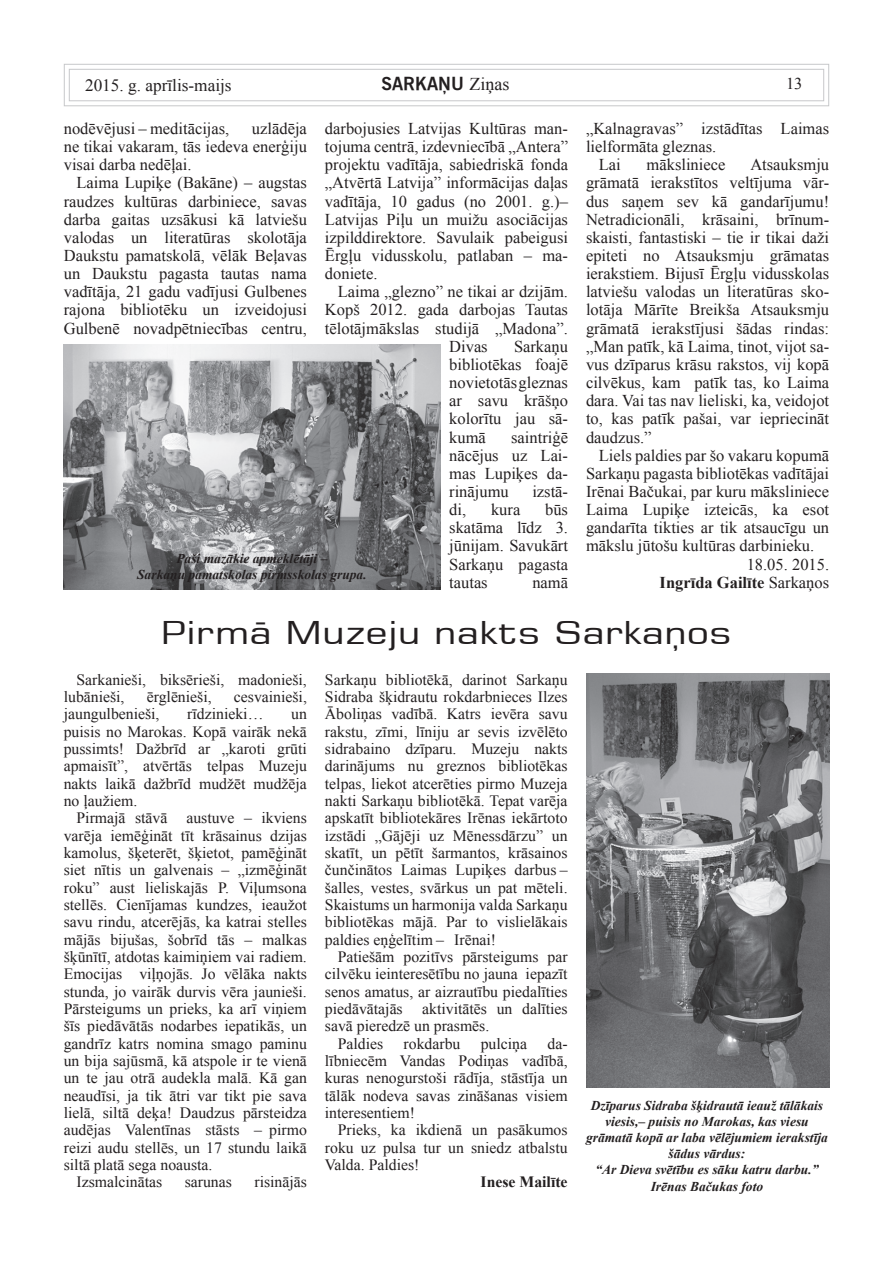
<style>
.page{position:relative;width:893px;height:1263px;background:#fff}
.page>*{position:absolute;margin:0;border:0;box-sizing:border-box;transform-origin:0 0}
.t1{font:31.35px "Square 721 TL";color:#231f20;scale:1.26 1}
.t2{font:700 18px "News Gothic TL";color:#231f20}
.t3{font:17.25px "Times New Roman";color:#231f20}
.t4{font:16.5px/18.1px "Times New Roman";color:#231f20;text-align:justify}
.t5{font:700 16.5px "Times New Roman";color:#231f20}
.t6{font:15.75px/17.2px "Times New Roman";color:#231f20;text-align:justify}
.t7{font:700 15.75px "Times New Roman";color:#231f20}
.t8{font:italic 700 13.5px/16.2px "Times New Roman";color:#231f20;text-align:center}
.s1{font-family:"Times New Roman";font-weight:400}
.s2{font-weight:400}
</style>
<div class="page">
<svg style="left:63px;top:63px;width:767px;height:44px"></svg>
<div style="left:69px;top:69px;width:755px;height:32px;border:1px solid #c7c8ca"></div>
<img style="left:586px;top:674px;width:243px;height:413px">
<img style="left:64px;top:344px;width:377px;height:246px">
<p class="t3" style="left:85px;top:73px;width:148px">2015. g. aprīlis-maijs</p>
<p class="t2" style="left:382px;top:72px;width:129px">SARKAŅU <span class="s1">Ziņas</span></p>
<p class="t4" style="left:786px;top:74px;width:8px">13</p>
<p class="t4" style="left:64px;top:119px;width:245px;text-indent:188px">uzlādēja ne tikai vakaram, tās iedeva enerģiju visai darba nedēļai.</p>
<p class="t4" style="left:64px;top:173px;width:245px;text-indent:13px">Laima Lupiķe (Bakāne) – augstas raudzes kultūras darbiniece, savas darba gaitas uzsākusi kā latviešu valodas un literatūras skolotāja Daukstu pamatskolā, vēlāk Beļavas un Daukstu pagasta tautas nama vadītāja, 21 gadu vadījusi Gulbenes rajona bibliotēku un izveidojusi Gulbenē novadpētniecības centru,</p>
<p class="t4" style="left:64px;top:119px;width:167px">nodēvējusi – meditācijas,</p>
<p class="t4" style="left:325px;top:119px;width:245px">darbojusies Latvijas Kultūras man&shy;tojuma centrā, izdevniecībā „Antera” projektu vadītāja, sabiedriskā fonda „Atvērtā Latvija” informācijas daļas vadītāja, 10 gadus (no 2001. g.)– Latvijas Piļu un muižu asociācijas izpilddirektore. Savulaik pabeigusi Ērgļu vidusskolu, patlaban – ma&shy;doniete.</p>
<p class="t4" style="left:338px;top:282px;width:232px">Laima „glezno” ne tikai ar dzijām.</p>
<p class="t4" style="left:325px;top:301px;width:245px">Kopš 2012. gada darbojas Tautas</p>
<p class="t4" style="left:325px;top:319px;width:245px">tēlotājmākslas studijā „Madona”.</p>
<p class="t4" style="left:449px;top:337px;width:40px">Divas</p>
<p class="t4" style="left:449px;top:337px;width:120px;text-indent:65px">Sarkaņu bibliotēkas foajē novietotās gleznas ar savu krāšņo kolorītu jau sā&shy;kumā</p>
<p class="t4" style="left:449px;top:428px;width:120px;text-indent:62px">saintriģē nācējus uz Lai&shy;mas Lupiķes da&shy;rinājumu</p>
<p class="t4" style="left:532px;top:482px;width:37px">izstā-</p>
<p class="t8" style="left:137px;top:550px;width:231px">Paši mazākie apmeklētāji –<br>Sarkaņu pamatskolas pirmsskolas grupa.</p>
<p class="t4" style="left:449px;top:500px;width:120px;text-indent:96px">būs skatāma līdz 3. jūnijam. Savukārt Sarkaņu pagasta tautas</p>
<p class="t4" style="left:449px;top:500px;width:18px">di,</p>
<p class="t4" style="left:491px;top:500px;width:31px">kura</p>
<p class="t4" style="left:532px;top:573px;width:37px">namā</p>
<p class="t4" style="left:586px;top:119px;width:245px">„Kalnagravas” izstādītas Laimas</p>
<p class="t4" style="left:586px;top:137px;width:132px">lielformāta gleznas.</p>
<p class="t4" style="left:599px;top:155px;width:23px">Lai</p>
<p class="t4" style="left:647px;top:155px;width:80px">māksliniece</p>
<p class="t4" style="left:586px;top:155px;width:245px;text-indent:164px">Atsauksmju grāmatā ierakstītos veltījuma vār&shy;dus saņem sev kā gandarījumu!<br>Netradicionāli, krāsaini, brīnum&shy;skaisti, fantastiski – tie ir tikai daži epiteti no Atsauksmju grāmatas ierakstiem. Bijusī Ērgļu vidusskolas latviešu valodas un literatūras sko&shy;lotāja Mārīte Breikša Atsauksmju grāmatā ierakstījusi šādas rindas: „Man patīk, kā Laima, tinot, vijot sa&shy;vus dzīparus krāsu rakstos, vij kopā cilvēkus, kam patīk tas, ko Laima dara. Vai tas nav lieliski, ka, veidojot to, kas patīk pašai, var iepriecināt daudzus.”</p>
<p class="t4" style="left:599px;top:446px;width:232px">Liels paldies par šo vakaru kopumā</p>
<p class="t4" style="left:586px;top:464px;width:245px">Sarkaņu pagasta bibliotēkas vadītājai</p>
<p class="t4" style="left:586px;top:482px;width:245px">Irēnai Bačukai, par kuru māksliniece</p>
<p class="t4" style="left:586px;top:500px;width:245px">Laima Lupiķe izteicās, ka esot</p>
<p class="t4" style="left:586px;top:518px;width:245px">gandarīta tikties ar tik atsaucīgu un</p>
<p class="t4" style="left:586px;top:536px;width:230px">mākslu jūtošu kultūras darbinieku.</p>
<p class="t4" style="left:747px;top:555px;width:84px">18.05. 2015.</p>
<p class="t5" style="left:660px;top:571px;width:171px">Ingrīda Gailīte <span class="s2">Sarkaņos</span></p>
<h1 class="t1" style="left:161px;top:613px;width:455px">Pirmā Muzeju nakts Sarkaņos</h1>
<p class="t6" style="left:325px;top:671px;width:244px">Sarkaņu bibliotēkā, darinot Sarkaņu Sidraba šķidrautu rokdarbnieces Ilzes Āboliņas vadībā. Katrs ievēra savu rakstu, zīmi, līniju ar sevis izvēlēto sidrabaino dzīparu. Muzeju nakts darinājums nu greznos bibliotēkas telpas, liekot atcerēties pirmo Muzeja nakti Sarkaņu bibliotēkā. Tepat varēja apskatīt bibliotekāres Irēnas iekārtoto izstādi „Gājēji uz Mēnessdārzu” un skatīt, un pētīt šarmantos, krāsainos čunčinātos Laimas Lupiķes darbus – šalles, vestes, svārkus un pat mēteli.<br>Skaistums un harmonija valda Sarkaņu bibliotēkas mājā. Par to vislielākais paldies eņģelītim – Irēnai!</p>
<p class="t6" style="left:338px;top:948px;width:231px">Patiešām pozitīvs pārsteigums par</p>
<p class="t6" style="left:325px;top:965px;width:244px">cilvēku ieinteresētību no jauna iepazīt</p>
<p class="t6" style="left:325px;top:982px;width:244px">senos amatus, ar aizrautību piedalīties</p>
<p class="t6" style="left:325px;top:1000px;width:244px">piedāvātajās aktivitātēs un dalīties</p>
<p class="t6" style="left:325px;top:1017px;width:166px">savā pieredzē un prasmēs.</p>
<p class="t6" style="left:338px;top:1034px;width:47px">Paldies</p>
<p class="t6" style="left:404px;top:1034px;width:58px">rokdarbu</p>
<p class="t6" style="left:481px;top:1034px;width:48px">pulciņa</p>
<p class="t6" style="left:64px;top:671px;width:245px;text-indent:13px">Sarkanieši, biksērieši, madonieši, lubānieši,</p>
<p class="t6" style="left:147px;top:688px;width:66px">ērglēnieši,</p>
<p class="t6" style="left:234px;top:688px;width:75px">cesvainieši,</p>
<p class="t6" style="left:64px;top:705px;width:97px">jaungulbenieši,</p>
<p class="t6" style="left:187px;top:705px;width:78px">rīdzinieki…</p>
<p class="t6" style="left:64px;top:705px;width:245px;text-indent:227px">un puisis no Marokas. Kopā vairāk nekā pussimts! Dažbrīd ar „karoti grūti apmaisīt”, atvērtās telpas Muzeju nakts laikā dažbrīd mudžēt mudžēja no ļaužiem.</p>
<p class="t6" style="left:77px;top:809px;width:232px">Pirmajā stāvā austuve – ikviens</p>
<p class="t6" style="left:64px;top:826px;width:245px">varēja iemēģināt tīt krāsainus dzijas</p>
<p class="t6" style="left:64px;top:844px;width:245px">kamolus, šķeterēt, šķietot, pamēģināt</p>
<p class="t6" style="left:64px;top:861px;width:245px">siet nītis un galvenais – „izmēģināt</p>
<p class="t6" style="left:64px;top:878px;width:245px">roku” aust lieliskajās P. Viļumsona</p>
<p class="t6" style="left:64px;top:896px;width:245px">stellēs. Cienījamas kundzes, ieaužot</p>
<p class="t6" style="left:64px;top:913px;width:245px">savu rindu, atcerējās, ka katrai stelles</p>
<p class="t6" style="left:64px;top:930px;width:245px">mājās bijušas, šobrīd tās – malkas</p>
<p class="t6" style="left:64px;top:948px;width:245px">šķūnītī, atdotas kaimiņiem vai radiem.</p>
<p class="t6" style="left:64px;top:965px;width:245px">Emocijas viļņojās. Jo vēlāka nakts</p>
<p class="t6" style="left:64px;top:982px;width:245px">stunda, jo vairāk durvis vēra jaunieši.</p>
<p class="t6" style="left:64px;top:1000px;width:245px">Pārsteigums un prieks, ka arī viņiem</p>
<p class="t6" style="left:64px;top:1017px;width:245px">šīs piedāvātās nodarbes iepatikās, un</p>
<p class="t6" style="left:64px;top:1034px;width:245px">gandrīz katrs nomina smago paminu</p>
<p class="t6" style="left:64px;top:1052px;width:245px">un bija sajūsmā, kā atspole ir te vienā</p>
<p class="t6" style="left:64px;top:1069px;width:245px">un te jau otrā audekla malā. Kā gan</p>
<p class="t6" style="left:64px;top:1086px;width:245px">neaudīsi, ja tik ātri var tikt pie sava</p>
<p class="t6" style="left:64px;top:1104px;width:245px">lielā, siltā deķa! Daudzus pārsteidza</p>
<p class="t6" style="left:64px;top:1121px;width:245px">audējas Valentīnas stāsts – pirmo</p>
<p class="t6" style="left:64px;top:1138px;width:245px">reizi audu stellēs, un 17 stundu laikā</p>
<p class="t6" style="left:64px;top:1156px;width:150px">siltā platā sega noausta.</p>
<p class="t6" style="left:77px;top:1173px;width:87px">Izsmalcinātas</p>
<p class="t6" style="left:185px;top:1173px;width:49px">sarunas</p>
<p class="t6" style="left:254px;top:1173px;width:54px">risinājās</p>
<p class="t6" style="left:325px;top:1034px;width:244px;text-indent:223px">da&shy;lībniecēm Vandas Podiņas vadībā, kuras nenogurstoši rādīja, stāstīja un tālāk nodeva savas zināšanas visiem interesentiem!</p>
<p class="t6" style="left:325px;top:1121px;width:244px;text-indent:13px">Prieks, ka ikdienā un pasākumos roku uz pulsa tur un sniedz atbalstu Valda. Paldies!</p>
<p class="t7" style="left:481px;top:1171px;width:89px">Inese Mailīte</p>
<p class="t8" style="left:586px;top:1096px;width:243px">Dzīparus Sidraba šķidrautā ieauž tālākais viesis,– puisis no Marokas, kas viesu grāmatā kopā ar laba vēlējumiem ierakstīja šādus vārdus:<br>“Ar Dieva svētību es sāku katru darbu.” Irēnas Bačukas foto</p>
</div>
